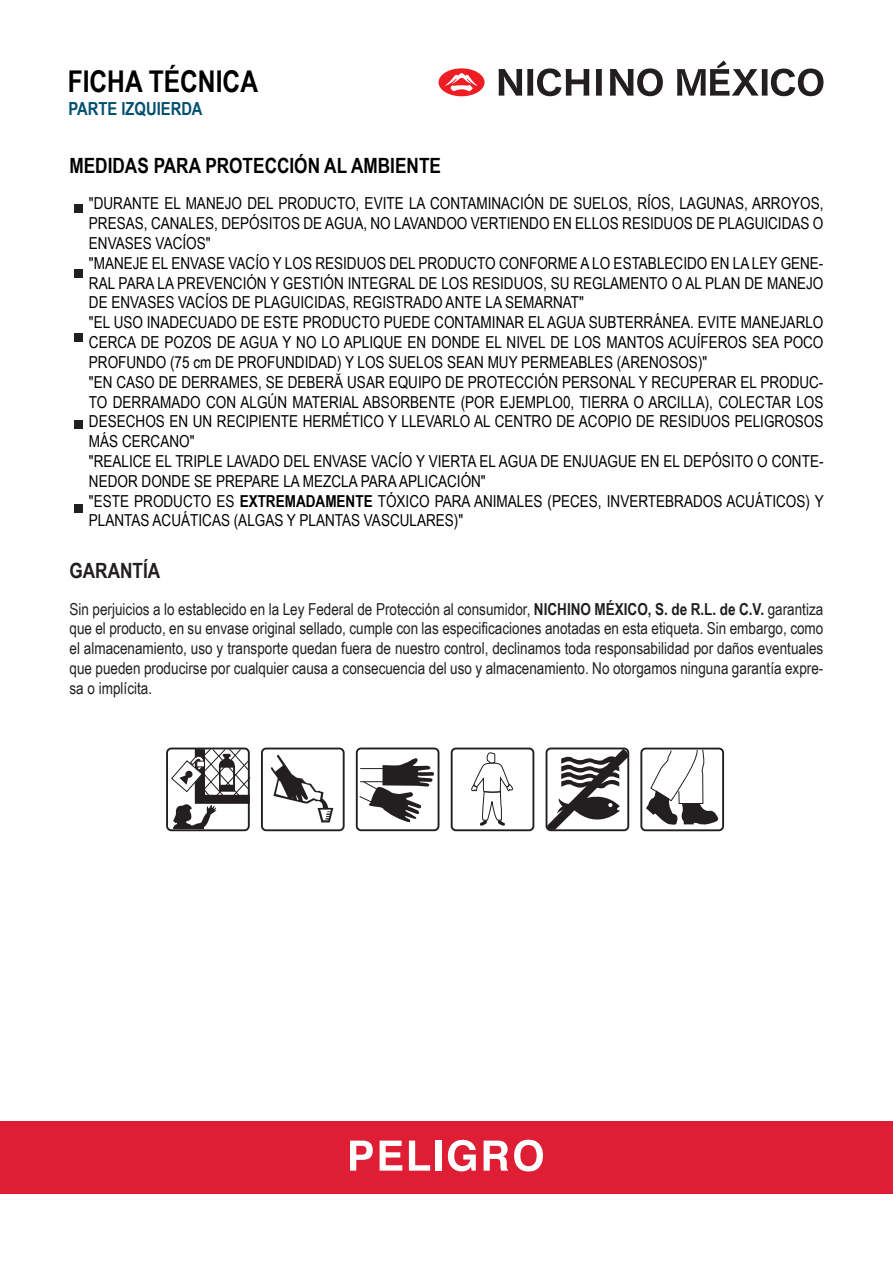
<style>
.page{position:relative;width:893px;height:1263px;background:#fff}
.page>*{position:absolute;margin:0;border:0;box-sizing:border-box;transform-origin:0 0}
.t1{font:700 30px "Arial Narrow";color:#000001}
.t2{font:700 21px "Arial Narrow";color:#000001}
.t3{font:700 21px "Arial Narrow";color:#231f20}
.t4{font:700 18px "Arial Narrow";color:#014f6e}
.t5{font:16.5px/19.8px "Arial Narrow";color:#000001}
.t6{font:16.5px/19.8px "Arial Narrow";color:#231f20;text-align:justify}
.s1{font-weight:700}
</style>
<div class="page">
<div style="left:0;top:1121px;width:893px;height:72px;background:#df1d35"></div>
<div style="left:166px;top:747px;width:84px;height:84px;border:2px solid #231f20;border-radius:4px"></div>
<svg style="left:171px;top:748px;width:80px;height:81px"></svg>
<svg style="left:197px;top:761px;width:8px;height:6px"></svg>
<div style="left:261px;top:747px;width:84px;height:84px;border:2px solid #231f20;border-radius:4px"></div>
<svg style="left:271px;top:755px;width:62px;height:67px"></svg>
<div style="left:356px;top:747px;width:83px;height:84px;border:2px solid #231f20;border-radius:4px"></div>
<svg style="left:359px;top:758px;width:75px;height:64px"></svg>
<div style="left:640px;top:748px;width:84px;height:83px;border:2px solid #231f20;border-radius:4px"></div>
<svg style="left:646px;top:749px;width:73px;height:76px"></svg>
<div style="left:451px;top:747px;width:83px;height:84px;border:2px solid #231f20;border-radius:4px"></div>
<svg style="left:471px;top:752px;width:42px;height:74px"></svg>
<div style="left:546px;top:747px;width:83px;height:84px;border:2px solid #231f20;border-radius:4px"></div>
<svg style="left:545px;top:749px;width:83px;height:83px"></svg>
<div style="left:74px;top:204px;width:9px;height:8px;background:#231f20"></div>
<div style="left:74px;top:269px;width:9px;height:9px;background:#231f20"></div>
<div style="left:74px;top:333px;width:9px;height:9px;background:#231f20"></div>
<div style="left:74px;top:420px;width:9px;height:9px;background:#231f20"></div>
<div style="left:74px;top:504px;width:9px;height:9px;background:#231f20"></div>
<div style="left:439px;top:68px;width:46px;height:28px;background:#ee1d23;border-radius:50%"></div>
<svg style="left:445px;top:73px;width:33px;height:18px"></svg>
<svg style="left:499px;top:68px;width:90px;height:28px"></svg>
<svg style="left:596px;top:69px;width:6px;height:27px"></svg>
<svg style="left:610px;top:68px;width:53px;height:28px"></svg>
<svg style="left:677px;top:60px;width:146px;height:36px"></svg>
<svg style="left:350px;top:1140px;width:23px;height:31px"></svg>
<svg style="left:380px;top:1140px;width:22px;height:31px"></svg>
<svg style="left:409px;top:1140px;width:21px;height:31px"></svg>
<div style="left:436px;top:1140px;width:6px;height:31px;background:#fff"></div>
<svg style="left:448px;top:1140px;width:28px;height:31px"></svg>
<svg style="left:484px;top:1140px;width:24px;height:31px"></svg>
<svg style="left:514px;top:1140px;width:29px;height:31px"></svg>
<h1 class="t1" style="left:68px;top:59px;width:192px">FICHA TÉCNICA</h1>
<p class="t4" style="left:68px;top:95px;width:136px">PARTE IZQUIERDA</p>
<p class="t2" style="left:69px;top:150px;width:373px">MEDIDAS PARA PROTECCIÓN AL AMBIENTE</p>
<p class="t5" style="left:89px;top:193px;width:736px">"DURANTE EL MANEJO DEL PRODUCTO, EVITE LA CONTAMINACIÓN DE SUELOS, RÍOS, LAGUNAS, ARROYOS, PRESAS, CANALES, DEPÓSITOS DE AGUA, NO LAVANDOO VERTIENDO EN ELLOS RESIDUOS DE PLAGUICIDAS O ENVASES VACÍOS"<br>"MANEJE EL ENVASE VACÍO Y LOS RESIDUOS DEL PRODUCTO CONFORME A LO ESTABLECIDO EN LA LEY GENE-RAL PARA LA PREVENCIÓN Y GESTIÓN INTEGRAL DE LOS RESIDUOS, SU REGLAMENTO O AL PLAN DE MANEJO DE ENVASES VACÍOS DE PLAGUICIDAS, REGISTRADO ANTE LA SEMARNAT"<br>"EL USO INADECUADO DE ESTE PRODUCTO PUEDE CONTAMINAR EL AGUA SUBTERRÁNEA. EVITE MANEJARLO CERCA DE POZOS DE AGUA Y NO LO APLIQUE EN DONDE EL NIVEL DE LOS MANTOS ACUÍFEROS SEA POCO PROFUNDO (75 cm DE PROFUNDIDAD) Y LOS SUELOS SEAN MUY PERMEABLES (ARENOSOS)"<br>"EN CASO DE DERRAMES, SE DEBERĂ USAR EQUIPO DE PROTECCIÓN PERSONAL Y RECUPERAR EL PRODUC-TO DERRAMADO CON ALGÚN MATERIAL ABSORBENTE (POR EJEMPLO0, TIERRA O ARCILLA), COLECTAR LOS DESECHOS EN UN RECIPIENTE HERMÉTICO Y LLEVARLO AL CENTRO DE ACOPIO DE RESIDUOS PELIGROSOS MÁS CERCANO"<br>"REALICE EL TRIPLE LAVADO DEL ENVASE VACÍO Y VIERTA EL AGUA DE ENJUAGUE EN EL DEPÓSITO O CONTE-NEDOR DONDE SE PREPARE LA MEZCLA PARA APLICACIÓN"<br>"ESTE PRODUCTO ES <span class="s1">EXTREMADAMENTE</span> TÓXICO PARA ANIMALES (PECES, INVERTEBRADOS ACUÁTICOS) Y PLANTAS ACUÁTICAS (ALGAS Y PLANTAS VASCULARES)"</p>
<p class="t3" style="left:69px;top:555px;width:92px">GARANTÍA</p>
<p class="t6" style="left:69px;top:598px;width:755px">Sin perjuicios a lo establecido en la Ley Federal de Protección al consumidor, <span class="s1">NICHINO MÉXICO, S. de R.L. de C.V.</span> garantiza que el producto, en su envase original sellado, cumple con las especificaciones anotadas en esta etiqueta. Sin embargo, como el almacenamiento, uso y transporte quedan fuera de nuestro control, declinamos toda responsabilidad por daños eventuales que pueden producirse por cualquier causa a consecuencia del uso y almacenamiento. No otorgamos ninguna garantía expre&shy;sa o implícita.</p>
</div>
